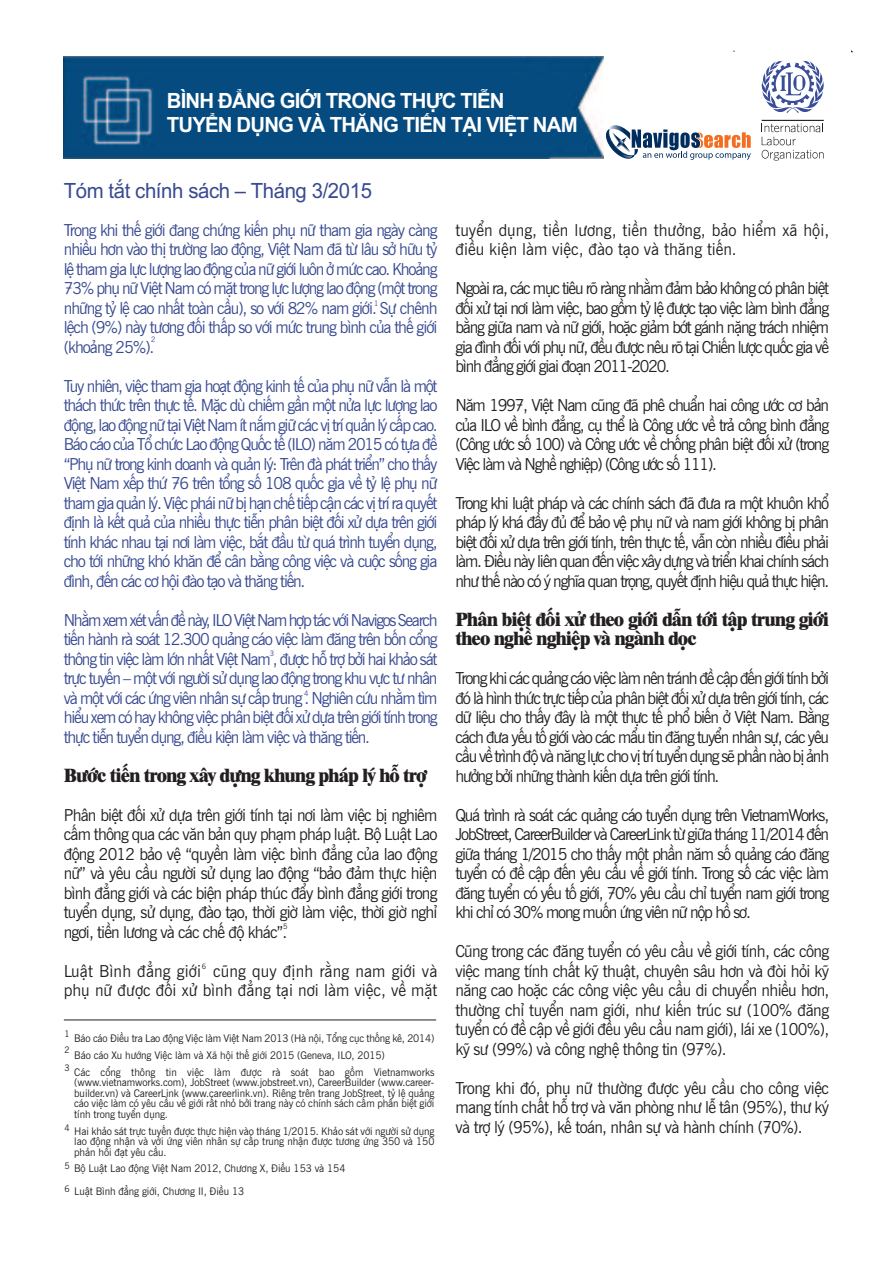
<style>
.page{position:relative;width:893px;height:1263px;background:#fff}
.page>*{position:absolute;margin:0;border:0;box-sizing:border-box;transform-origin:0 0}
.t1{font:700 21px/23.9px "Arial";letter-spacing:-.04em;color:#fff}
.t2{font:21px "Arial";letter-spacing:-.02em;color:#384a91}
.t3{font:19.5px/19.5px "UVN Thoi Nay Nang";letter-spacing:-.05em;color:#231f20}
.t4{font:16.5px/19.5px "UVN Tin Tuc";letter-spacing:-.05em;color:#231f20;text-align:justify}
.t5{font:16.5px/19.5px "UVN Tin Tuc";letter-spacing:-.075em;color:#384a91;text-align:justify}
.t6{font:16.5px/19.5px "UVN Tin Tuc";letter-spacing:.005em;color:#231f20}
.t7{font:16.5px/19.5px "UVN Tin Tuc";color:#231f20}
.t8{font:10.5px/10.5px "UVN Tin Tuc";letter-spacing:-.01em;color:#231f20}
.t9{font:9px/15.9px "UVN Tin Tuc";color:#231f20}
.t10{font:7.5px "UVN Tin Tuc";color:#384a91}
.t11{font:7.5px "UVN Tin Tuc";color:#231f20}
</style>
<div class="page">
<img style="left:64px;top:56px;width:289px;height:102px">
<svg style="left:762px;top:123px;width:62px;height:38px"></svg>
<hr style="left:762px;top:120px;width:62px;height:1px;background:#231f20">
<svg style="left:761px;top:61px;width:63px;height:52px"></svg>
<svg style="left:606px;top:125px;width:145px;height:35px"></svg>
<img style="left:353px;top:56px;width:251px;height:102px">
<hr style="left:64px;top:1019px;width:372px;height:1px;background:#231f20">
<p class="t1" style="left:167px;top:89px;width:412px">BÌNH ĐẲNG GIỚI TRONG THỰC TIỄN<br>TUYỂN DỤNG VÀ THĂNG TIẾN TẠI VIỆT NAM</p>
<p class="t2" style="left:64px;top:179px;width:310px">Tóm tắt chính sách – Tháng 3/2015</p>
<p class="t5" style="left:64px;top:220px;width:375px">Trong khi thế giới đang chứng kiến phụ nữ tham gia ngày càng nhiều hơn vào thị trường lao động, Việt Nam đã từ lâu sở hữu tỷ lệ tham gia lực lượng lao động của nữ giới luôn ở mức cao. Khoảng 73% phụ nữ Việt Nam có mặt trong lực lượng lao động (một trong những tỷ lệ cao nhất toàn cầu), so với 82% nam giới. Sự chênh lệch (9%) này tương đối thấp so với mức trung bình của thế giới (khoảng 25%).</p>
<p class="t5" style="left:64px;top:376px;width:375px">Tuy nhiên, việc tham gia hoạt động kinh tế của phụ nữ vẫn là một thách thức trên thực tế. Mặc dù chiếm gần một nửa lực lượng lao động, lao động nữ tại Việt Nam ít nắm giữ các vị trí quản lý cấp cao.<br>Báo cáo của Tổ chức Lao động Quốc tế (ILO) năm 2015 có tựa đề “Phụ nữ trong kinh doanh và quản lý: Trên đà phát triển” cho thấy Việt Nam xếp thứ 76 trên tổng số 108 quốc gia về tỷ lệ phụ nữ tham gia quản lý. Việc phái nữ bị hạn chế tiếp cận các vị trí ra quyết định là kết quả của nhiều thực tiễn phân biệt đối xử dựa trên giới tính khác nhau tại nơi làm việc, bắt đầu từ quá trình tuyển dụng, cho tới những khó khăn để cân bằng công việc và cuộc sống gia đình, đến các cơ hội đào tạo và thăng tiến.</p>
<p class="t5" style="left:64px;top:610px;width:375px">Nhằm xem xét vấn đề này, ILO Việt Nam hợp tác với Navigos Search tiến hành rà soát 12.300 quảng cáo việc làm đăng trên bốn cổng thông tin việc làm lớn nhất Việt Nam , được hỗ trợ bởi hai khảo sát trực tuyến – một với người sử dụng lao động trong khu vực tư nhân và một với các ứng viên nhân sự cấp trung . Nghiên cứu nhằm tìm hiểu xem có hay không việc phân biệt đối xử dựa trên giới tính trong thực tiễn tuyển dụng, điều kiện làm việc và thăng tiến.</p>
<p class="t3" style="left:64px;top:765px;width:365px">Bước tiến trong xây dựng khung pháp lý hỗ trợ</p>
<p class="t4" style="left:64px;top:805px;width:375px">Phân biệt đối xử dựa trên giới tính tại nơi làm việc bị nghiêm cấm thông qua các văn bản quy phạm pháp luật. Bộ Luật Lao động 2012 bảo vệ “quyền làm việc bình đẳng của lao động nữ” và yêu cầu người sử dụng lao động “bảo đảm thực hiện bình đẳng giới và các biện pháp thúc đẩy bình đẳng giới trong tuyển dụng, sử dụng, đào tạo, thời giờ làm việc, thời giờ nghỉ ngơi, tiền lương và các chế độ khác”.</p>
<p class="t6" style="left:64px;top:961px;width:375px">Luật Bình đẳng giới cũng quy định rằng nam giới và phụ nữ được đối xử bình đẳng tại nơi làm việc, về mặt</p>
<p class="t10" style="left:374px;top:299px;width:6px">1</p>
<p class="t10" style="left:151px;top:335px;width:6px">2</p>
<p class="t10" style="left:270px;top:649px;width:6px">3</p>
<p class="t10" style="left:304px;top:689px;width:6px">4</p>
<p class="t11" style="left:283px;top:922px;width:6px">5</p>
<p class="t11" style="left:202px;top:962px;width:6px">6</p>
<p class="t9" style="left:65px;top:1026px;width:7px">1<br>2</p>
<p class="t9" style="left:65px;top:1060px;width:7px">3</p>
<p class="t8" style="left:74px;top:1030px;width:362px;line-height:16.8px">Báo cáo Điều tra Lao động Việc làm Việt Nam 2013 (Hà nội, Tổng cục thống kê, 2014)<br>Báo cáo Xu hướng Việc làm và Xã hội thế giới 2015 (Geneva, ILO, 2015)<br>Các cổng thông tin việc làm được rà soát bao gồm Vietnamworks</p>
<p class="t8" style="left:74px;top:1077px;width:362px;text-align:justify">(www.vietnamworks.com), JobStreet (www.jobstreet.vn), CareerBuilder (www.career&shy;builder.vn) và CareerLink (www.careerlink.vn). Riêng trên trang JobStreet, tỷ lệ quảng cáo việc làm có yêu cầu về giới rất nhỏ bởi trang này có chính sách cấm phân biệt giới tính trong tuyển dụng.</p>
<p class="t8" style="left:74px;top:1126px;width:362px;text-align:justify">Hai khảo sát trực tuyến được thực hiện vào tháng 1/2015. Khảo sát với người sử dụng lao động nhận và với ứng viên nhân sự cấp trung nhận được tương ứng 350 và 150 phản hồi đạt yêu cầu.</p>
<p class="t8" style="left:74px;top:1157px;width:273px;line-height:22.8px">Bộ Luật Lao động Việt Nam 2012, Chương X, Điều 153 và 154<br>Luật Bình đẳng giới, Chương II, Điều 13</p>
<p class="t9" style="left:65px;top:1120px;width:7px">4</p>
<p class="t9" style="left:65px;top:1158px;width:7px">5</p>
<p class="t9" style="left:65px;top:1181px;width:7px">6</p>
<p class="t7" style="left:455px;top:220px;width:375px">tuyển dụng, tiền lương, tiền thưởng, bảo hiểm xã hội, điều kiện làm việc, đào tạo và thăng tiến.</p>
<p class="t4" style="left:455px;top:279px;width:375px">Ngoài ra, các mục tiêu rõ ràng nhằm đảm bảo không có phân biệt đối xử tại nơi làm việc, bao gồm tỷ lệ được tạo việc làm bình đẳng bằng giữa nam và nữ giới, hoặc giảm bớt gánh nặng trách nhiệm gia đình đối với phụ nữ, đều được nêu rõ tại Chiến lược quốc gia về bình đẳng giới giai đoạn 2011-2020.</p>
<p class="t4" style="left:455px;top:396px;width:375px">Năm 1997, Việt Nam cũng đã phê chuẩn hai công ước cơ bản của ILO về bình đẳng, cụ thể là Công ước về trả công bình đẳng (Công ước số 100) và Công ước về chống phân biệt đối xử (trong Việc làm và Nghề nghiệp) (Công ước số 111).</p>
<p class="t4" style="left:455px;top:493px;width:375px">Trong khi luật pháp và các chính sách đã đưa ra một khuôn khổ pháp lý khá đầy đủ để bảo vệ phụ nữ và nam giới không bị phân biệt đối xử dựa trên giới tính, trên thực tế, vẫn còn nhiều điều phải làm. Điều này liên quan đến việc xây dựng và triển khai chính sách như thế nào có ý nghĩa quan trọng, quyết định hiệu quả thực hiện.</p>
<p class="t3" style="left:455px;top:609px;width:375px">Phân biệt đối xử theo giới dẫn tới tập trung giới theo nghề nghiệp và ngành dọc</p>
<p class="t4" style="left:455px;top:669px;width:375px">Trong khi các quảng cáo việc làm nên tránh đề cập đến giới tính bởi đó là hình thức trực tiếp của phân biệt đối xử dựa trên giới tính, các dữ liệu cho thấy đây là một thực tế phổ biến ở Việt Nam. Bằng cách đưa yếu tố giới vào các mẩu tin đăng tuyển nhân sự, các yêu cầu về trình độ và năng lực cho vị trí tuyển dụng sẽ phần nào bị ảnh hưởng bởi những thành kiến dựa trên giới tính.</p>
<p class="t4" style="left:455px;top:805px;width:375px">Quá trình rà soát các quảng cáo tuyển dụng trên VietnamWorks, JobStreet, CareerBuilder và CareerLink từ giữa tháng 11/2014 đến giữa tháng 1/2015 cho thấy một phần năm số quảng cáo đăng tuyển có đề cập đến yêu cầu về giới tính. Trong số các việc làm đăng tuyển có yếu tố giới, 70% yêu cầu chỉ tuyển nam giới trong khi chỉ có 30% mong muốn ứng viên nữ nộp hồ sơ.</p>
<p class="t4" style="left:455px;top:942px;width:375px">Cũng trong các đăng tuyển có yêu cầu về giới tính, các công việc mang tính chất kỹ thuật, chuyên sâu hơn và đòi hỏi kỹ năng cao hoặc các công việc yêu cầu di chuyển nhiều hơn, thường chỉ tuyển nam giới, như kiến trúc sư (100% đăng tuyển có đề cập về giới đều yêu cầu nam giới), lái xe (100%), kỹ sư (99%) và công nghệ thông tin (97%).</p>
<p class="t4" style="left:455px;top:1078px;width:375px">Trong khi đó, phụ nữ thường được yêu cầu cho công việc mang tính chất hỗ trợ và văn phòng như lễ tân (95%), thư ký và trợ lý (95%), kế toán, nhân sự và hành chính (70%).</p>
</div>
